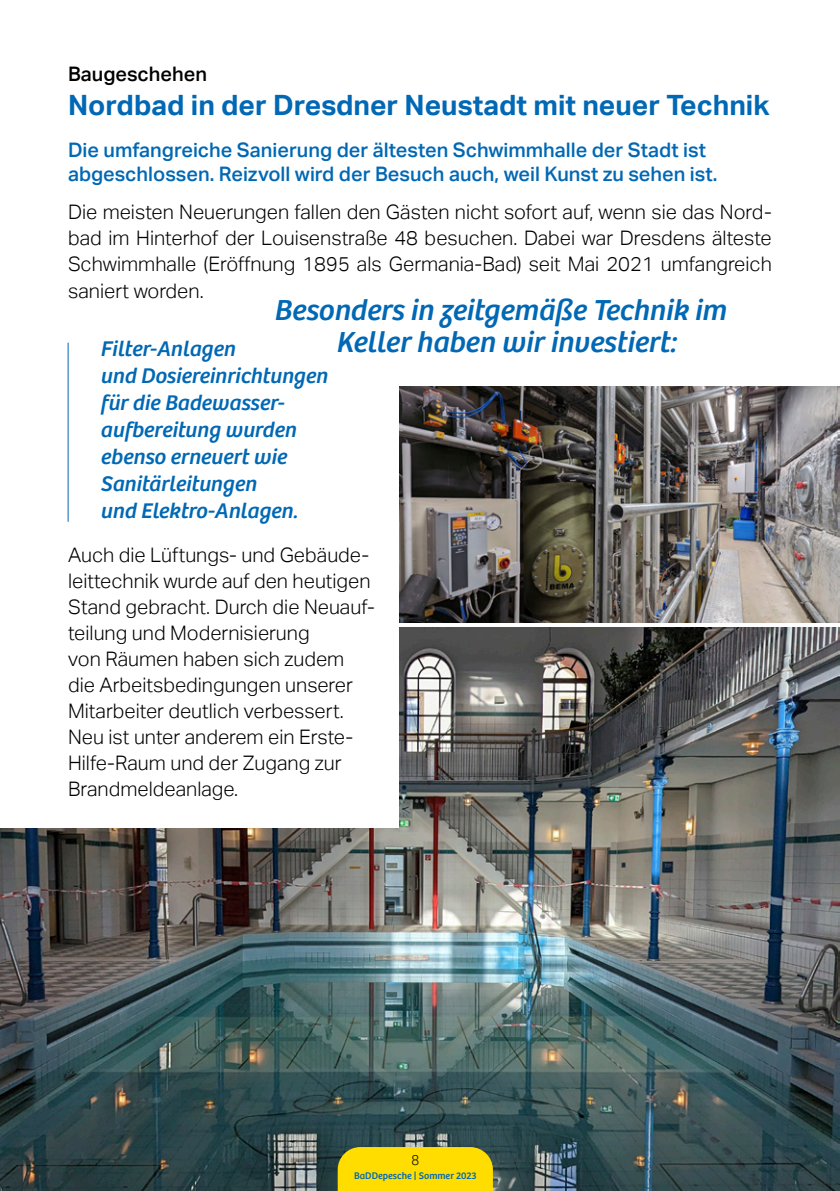
<style>
.page{position:relative;width:840px;height:1191px;background:#fff}
.page>*{position:absolute;margin:0;border:0;box-sizing:border-box;transform-origin:0 0}
.t1{font:italic 30px "Bree";color:#0068b4}
.t2{font:700 28px "Aktiv Grotesk";color:#0068b4}
.t3{font:italic 22px "Bree";color:#0068b4}
.t4{font:300 20px/26px "Aktiv Grotesk";color:#000}
.t5{font:500 20px/24px "Aktiv Grotesk";color:#0068b4}
.t6{font:500 20px "Aktiv Grotesk";color:#000}
.t7{font:300 14px "Roboto";color:#000}
.t8{font:10px "Bree";color:#0068b4}
</style>
<div class="page">
<img style="left:0;top:627px;width:839px;height:564px">
<img style="left:399px;top:386px;width:440px;height:236px">
<hr style="left:68px;top:343px;width:1px;height:179px;background:#0068b4">
<div style="left:0;top:622px;width:398px;height:206px;background:#fff"></div>
<div style="left:337px;top:1147px;width:155px;height:44px;background:#fd0"></div>
<p class="t6" style="left:68px;top:62px;width:140px">Baugeschehen</p>
<p class="t2" style="left:68px;top:89px;width:702px">Nordbad in der Dresdner Neustadt mit neuer Technik</p>
<p class="t5" style="left:68px;top:138px;width:650px">Die umfangreiche Sanierung der ältesten Schwimmhalle der Stadt ist abgeschlossen. Reizvoll wird der Besuch auch, weil Kunst zu sehen ist.</p>
<p class="t4" style="left:68px;top:199px;width:704px;text-align:justify">Die meisten Neuerungen fallen den Gästen nicht sofort auf, wenn sie das Nord&shy;bad im Hinterhof der Louisenstraße 48 besuchen. Dabei war Dresdens älteste Schwimmhalle (Eröffnung 1895 als Germania-Bad) seit Mai 2021 umfangreich saniert worden.</p>
<p class="t1" style="left:274px;top:293px;width:453px">Besonders in zeitgemäße Technik im</p>
<p class="t1" style="left:335px;top:325px;width:341px">Keller haben wir investiert:</p>
<p class="t3" style="left:100px;top:336px;width:136px">Filter-Anlagen</p>
<p class="t3" style="left:100px;top:363px;width:228px">und Dosiereinrichtungen</p>
<p class="t3" style="left:100px;top:390px;width:186px">für die Badewasser-</p>
<p class="t3" style="left:100px;top:417px;width:197px">aufbereitung wurden</p>
<p class="t3" style="left:100px;top:444px;width:188px">ebenso erneuert wie</p>
<p class="t3" style="left:100px;top:471px;width:157px">Sanitärleitungen</p>
<p class="t3" style="left:100px;top:498px;width:199px">und Elektro-Anlagen.</p>
<p class="t4" style="left:68px;top:542px;width:308px">Auch die Lüftungs- und Gebäude&shy;leittechnik wurde auf den heutigen<br>Stand gebracht. Durch die Neuauf&shy;teilung und Modernisierung</p>
<p class="t4" style="left:68px;top:646px;width:277px">von Räumen haben sich zudem</p>
<p class="t4" style="left:68px;top:672px;width:286px">die Arbeitsbedingungen unserer<br>Mitarbeiter deutlich verbessert.</p>
<p class="t4" style="left:68px;top:724px;width:286px">Neu ist unter anderem ein Erste-</p>
<p class="t4" style="left:68px;top:750px;width:275px">Hilfe-Raum und der Zugang zur</p>
<p class="t4" style="left:68px;top:776px;width:171px">Brandmeldeanlage.</p>
<p class="t7" style="left:411px;top:1149px;width:9px">8</p>
<p class="t8" style="left:354px;top:1168px;width:124px">BaDDepesche | Sommer 2023</p>
</div>
